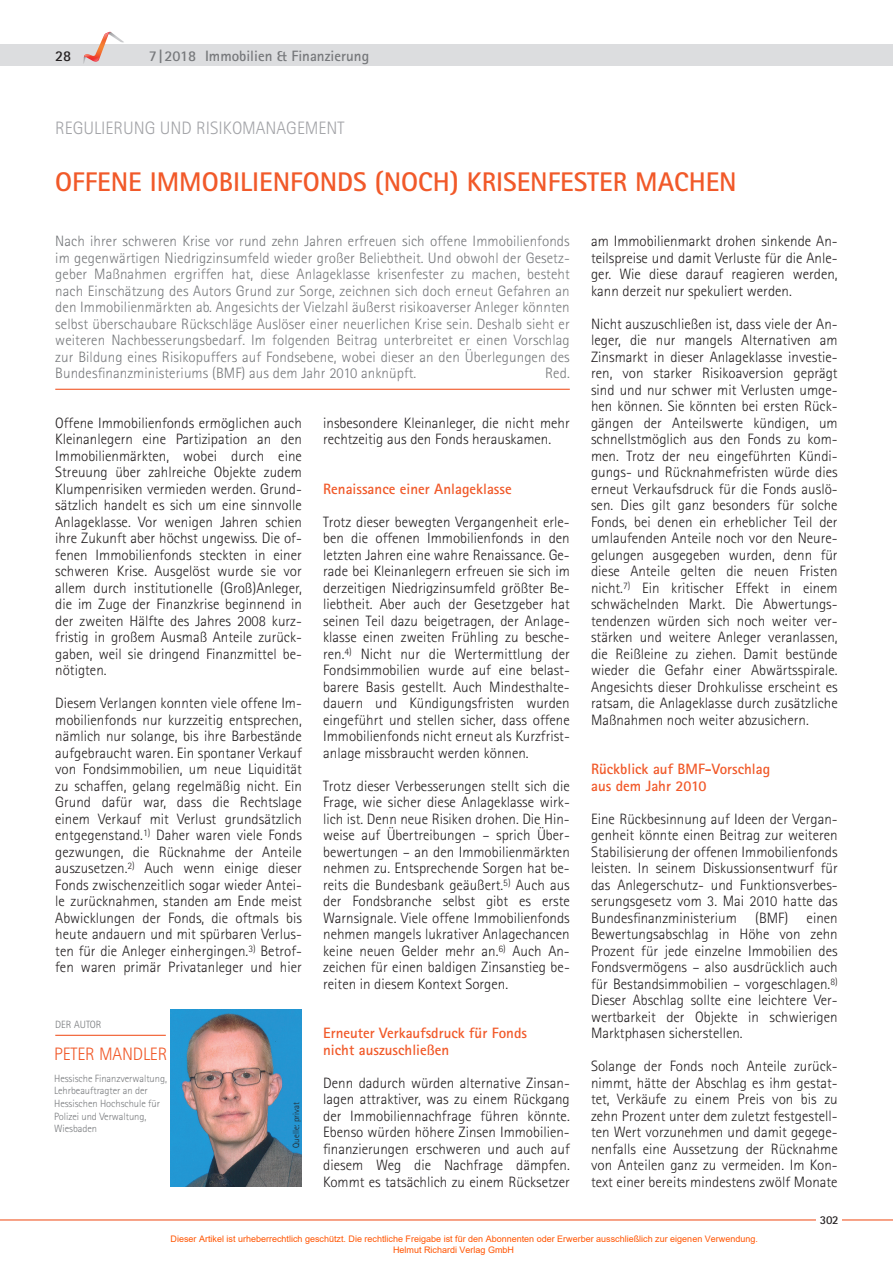
<style>
.page{position:relative;width:893px;height:1263px;background:#fff}
.page>*{position:absolute;margin:0;border:0;box-sizing:border-box;transform-origin:0 0}
.t1{font:700 27px "Rotis Sans Serif";color:#f15929}
.t2{font:300 18px "Rotis Sans Serif";color:#a3a4a8}
.t3{font:300 18px "Rotis Sans Serif";letter-spacing:-.01em;color:#f15929}
.t4{font:300 15px/16.5px "Rotis Sans Serif";color:#231f20;text-align:justify}
.t5{font:300 15px/16.5px "Rotis Sans Serif";letter-spacing:.005em;color:#76787b;text-align:justify}
.t6{font:700 15px/16.5px "Rotis Sans Serif";color:#f15929}
.t7{font:700 15px "Rotis Sans Serif";color:#76787b}
.t8{font:700 15px "Rotis Sans Serif";color:#231f20}
.t9{font:700 12px "Rotis Sans Serif";color:#231f20}
.t10{font:300 10.5px/12.6px "Rotis Sans Serif";letter-spacing:-.005em;color:#76787b}
.t11{font:9px/10.8px "Arial";color:#ff5400}
.t12{font:300 9px "Rotis Sans Serif";color:#231f20}
</style>
<div class="page">
<hr style="left:0;top:1219px;width:893px;height:1px;background:#f15929">
<div style="left:0;top:45px;width:893px;height:21px;background:#dcdddf"></div>
<svg style="left:83px;top:31px;width:41px;height:33px"></svg>
<div style="left:816px;top:1214px;width:26px;height:13px;background:#fff"></div>
<img style="left:170px;top:1010px;width:132px;height:176px">
<hr style="left:55px;top:1035px;width:111px;height:1px;background:#f15929">
<hr style="left:55px;top:389px;width:515px;height:1px;background:#f15929">
<p class="t8" style="left:55px;top:46px;width:18px">28</p>
<p class="t7" style="left:149px;top:46px;width:222px">7|2018 Immobilien &amp; Finanzierung</p>
<p class="t2" style="left:55px;top:117px;width:291px">REGULIERUNG UND RISIKOMANAGEMENT</p>
<h1 class="t1" style="left:55px;top:165px;width:683px">OFFENE IMMOBILIENFONDS (NOCH) KRISENFESTER MACHEN</h1>
<p class="t5" style="left:55px;top:233px;width:516px">Nach ihrer schweren Krise vor rund zehn Jahren erfreuen sich offene Immobilienfonds im gegenwärtigen Niedrigzinsumfeld wieder großer Beliebtheit. Und obwohl der Gesetz&shy;geber Maßnahmen ergriffen hat, diese Anlageklasse krisenfester zu machen, besteht nach Einschätzung des Autors Grund zur Sorge, zeichnen sich doch erneut Gefahren an den Immobilienmärkten ab. Angesichts der Vielzahl äußerst risikoaverser Anleger könnten selbst überschaubare Rückschläge Auslöser einer neuerlichen Krise sein. Deshalb sieht er weiteren Nachbesserungsbedarf. Im folgenden Beitrag unterbreitet er einen Vorschlag zur Bildung eines Risikopuffers auf Fondsebene, wobei dieser an den Überlegungen des Bundesfinanzministeriums (BMF) aus dem Jahr 2010 anknüpft.</p>
<p class="t5" style="left:545px;top:365px;width:26px">Red.</p>
<p class="t4" style="left:55px;top:414px;width:248px">Offene Immobilienfonds ermöglichen auch Kleinanlegern eine Partizipation an den Immobilienmärkten, wobei durch eine Streuung über zahlreiche Objekte zudem Klumpenrisiken vermieden werden. Grund&shy;sätzlich handelt es sich um eine sinnvolle Anlageklasse. Vor wenigen Jahren schien ihre Zukunft aber höchst ungewiss. Die of&shy;fenen Immobilienfonds steckten in einer schweren Krise. Ausgelöst wurde sie vor allem durch institutionelle (Groß)Anleger, die im Zuge der Finanzkrise beginnend in der zweiten Hälfte des Jahres 2008 kurz&shy;fristig in großem Ausmaß Anteile zurück&shy;gaben, weil sie dringend Finanzmittel be&shy;nötigten.</p>
<p class="t4" style="left:55px;top:695px;width:248px">Diesem Verlangen konnten viele offene Im&shy;mobilienfonds nur kurzzeitig entsprechen, nämlich nur solange, bis ihre Barbestände aufgebraucht waren. Ein spontaner Verkauf von Fondsimmobilien, um neue Liquidität zu schaffen, gelang regelmäßig nicht. Ein Grund dafür war, dass die Rechtslage einem Verkauf mit Verlust grundsätzlich entgegenstand.<sup>1)</sup> Daher waren viele Fonds gezwungen, die Rücknahme der Anteile auszusetzen.<sup>2)</sup> Auch wenn einige dieser Fonds zwischenzeitlich sogar wieder Antei&shy;le zurücknahmen, standen am Ende meist Abwicklungen der Fonds, die oftmals bis heute andauern und mit spürbaren Verlus&shy;ten für die Anleger einhergingen.<sup>3)</sup> Betrof&shy;fen waren primär Privatanleger und hier</p>
<p class="t10" style="left:55px;top:1018px;width:48px">DER AUTOR</p>
<p class="t3" style="left:54px;top:1043px;width:115px">PETER MANDLER</p>
<p class="t10" style="left:54px;top:1072px;width:114px">Hessische Finanzverwaltung,<br>Lehrbeauftragter an der<br>Hessischen Hochschule für<br>Polizei und Verwaltung,<br>Wiesbaden</p>
<p class="t12" style="left:291px;top:1148px;width:47px;rotate:-90deg">Quelle: privat</p>
<p class="t4" style="left:323px;top:414px;width:248px">insbesondere Kleinanleger, die nicht mehr rechtzeitig aus den Fonds herauskamen.</p>
<p class="t6" style="left:323px;top:480px;width:190px">Renaissance einer Anlageklasse</p>
<p class="t4" style="left:323px;top:513px;width:248px">Trotz dieser bewegten Vergangenheit erle&shy;ben die offenen Immobilienfonds in den letzten Jahren eine wahre Renaissance. Ge&shy;rade bei Kleinanlegern erfreuen sie sich im derzeitigen Niedrigzinsumfeld größter Be&shy;liebtheit. Aber auch der Gesetzgeber hat seinen Teil dazu beigetragen, der Anlage&shy;klasse einen zweiten Frühling zu besche&shy;ren.<sup>4)</sup> Nicht nur die Wertermittlung der Fondsimmobilien wurde auf eine belast&shy;barere Basis gestellt. Auch Mindesthalte&shy;dauern und Kündigungsfristen wurden eingeführt und stellen sicher, dass offene Immobilienfonds nicht erneut als Kurzfrist&shy;anlage missbraucht werden können.</p>
<p class="t4" style="left:323px;top:777px;width:248px">Trotz dieser Verbesserungen stellt sich die Frage, wie sicher diese Anlageklasse wirk&shy;lich ist. Denn neue Risiken drohen. Die Hin&shy;weise auf Übertreibungen – sprich Über&shy;bewertungen – an den Immobilienmärkten nehmen zu. Entsprechende Sorgen hat be&shy;reits die Bundesbank geäußert.<sup>5)</sup> Auch aus der Fondsbranche selbst gibt es erste Warnsignale. Viele offene Immobilienfonds nehmen mangels lukrativer Anlagechancen keine neuen Gelder mehr an.<sup>6)</sup> Auch An&shy;zeichen für einen baldigen Zinsanstieg be&shy;reiten in diesem Kontext Sorgen.</p>
<p class="t6" style="left:323px;top:1024px;width:205px">Erneuter Verkaufsdruck für Fonds nicht auszuschließen</p>
<p class="t4" style="left:323px;top:1074px;width:248px">Denn dadurch würden alternative Zinsan&shy;lagen attraktiver, was zu einem Rückgang der Immobiliennachfrage führen könnte.<br>Ebenso würden höhere Zinsen Immobilien&shy;finanzierungen erschweren und auch auf diesem Weg die Nachfrage dämpfen.<br>Kommt es tatsächlich zu einem Rücksetzer</p>
<p class="t4" style="left:591px;top:233px;width:248px">am Immobilienmarkt drohen sinkende An&shy;teilspreise und damit Verluste für die Anle&shy;ger. Wie diese darauf reagieren werden, kann derzeit nur spekuliert werden.</p>
<p class="t4" style="left:591px;top:315px;width:248px">Nicht auszuschließen ist, dass viele der An&shy;leger, die nur mangels Alternativen am Zinsmarkt in dieser Anlageklasse investie&shy;ren, von starker Risikoaversion geprägt sind und nur schwer mit Verlusten umge&shy;hen können. Sie könnten bei ersten Rück&shy;gängen der Anteilswerte kündigen, um schnellstmöglich aus den Fonds zu kom&shy;men. Trotz der neu eingeführten Kündi&shy;gungs- und Rücknahmefristen würde dies erneut Verkaufsdruck für die Fonds auslö&shy;sen. Dies gilt ganz besonders für solche Fonds, bei denen ein erheblicher Teil der umlaufenden Anteile noch vor den Neure&shy;gelungen ausgegeben wurden, denn für diese Anteile gelten die neuen Fristen nicht.<sup>7)</sup> Ein kritischer Effekt in einem schwächelnden Markt. Die Abwertungs&shy;tendenzen würden sich noch weiter ver&shy;stärken und weitere Anleger veranlassen, die Reißleine zu ziehen. Damit bestünde wieder die Gefahr einer Abwärtsspirale.<br>Angesichts dieser Drohkulisse erscheint es ratsam, die Anlageklasse durch zusätzliche Maßnahmen noch weiter abzusichern.</p>
<p class="t6" style="left:591px;top:760px;width:181px">Rückblick auf BMF-Vorschlag aus dem Jahr 2010</p>
<p class="t4" style="left:591px;top:810px;width:248px">Eine Rückbesinnung auf Ideen der Vergan&shy;genheit könnte einen Beitrag zur weiteren Stabilisierung der offenen Immobilienfonds leisten. In seinem Diskussionsentwurf für das Anlegerschutz- und Funktionsverbes&shy;serungsgesetz vom 3. Mai 2010 hatte das Bundesfinanzministerium (BMF) einen Bewertungsabschlag in Höhe von zehn Prozent für jede einzelne Immobilien des Fondsvermögens – also ausdrücklich auch für Bestandsimmobilien – vorgeschlagen.<sup>8)<br></sup>Dieser Abschlag sollte eine leichtere Ver&shy;wertbarkeit der Objekte in schwierigen Marktphasen sicherstellen.</p>
<p class="t4" style="left:591px;top:1058px;width:248px">Solange der Fonds noch Anteile zurück&shy;nimmt, hätte der Abschlag es ihm gestat&shy;tet, Verkäufe zu einem Preis von bis zu zehn Prozent unter dem zuletzt festgestell&shy;ten Wert vorzunehmen und damit gegege&shy;nenfalls eine Aussetzung der Rücknahme von Anteilen ganz zu vermeiden. Im Kon&shy;text einer bereits mindestens zwölf Monate</p>
<p class="t9" style="left:820px;top:1212px;width:21px">302</p>
<p class="t11" style="left:393px;top:1233px;width:366px;text-indent:-223px">Dieser Artikel ist urheberrechtlich geschützt. Die rechtliche Freigabe ist für den Abonnenten oder Erwerber ausschließlich zur eigenen Verwendung.<br>Helmut Richardi Verlag GmbH</p>
</div>
